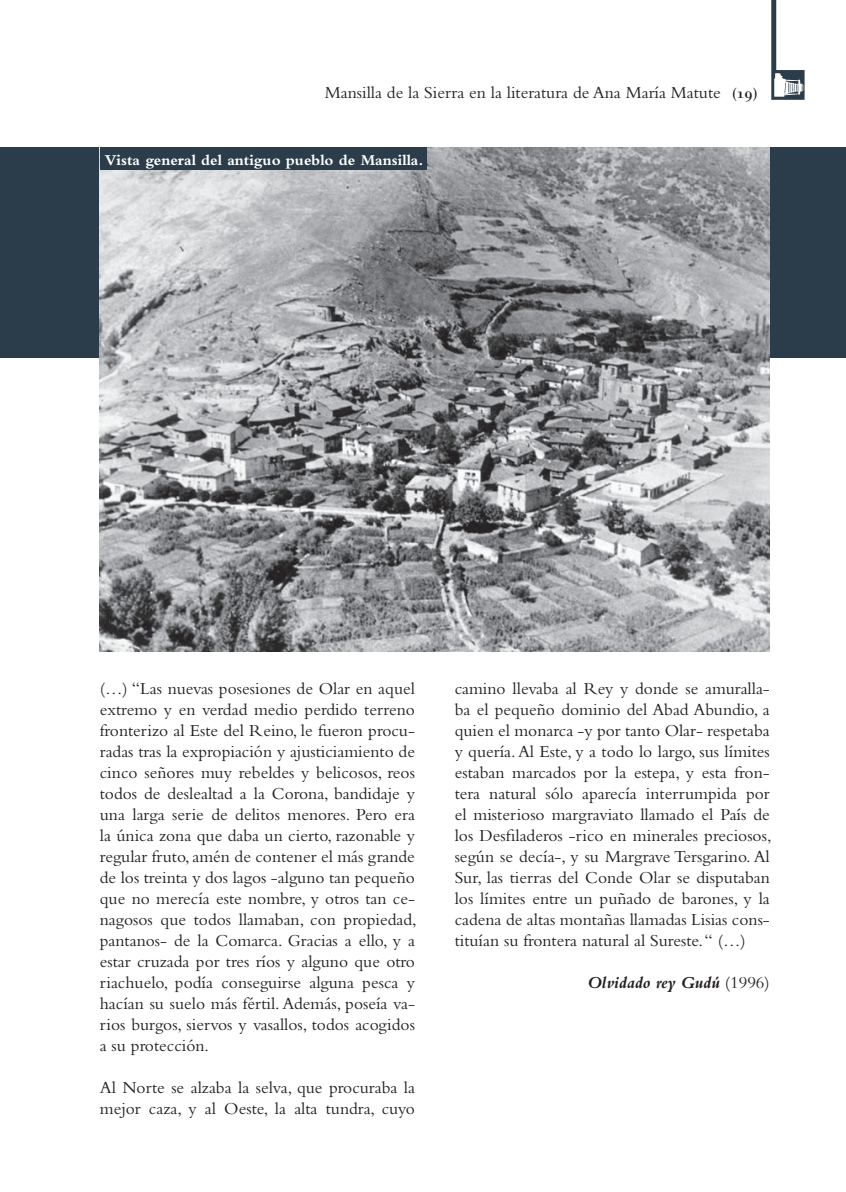
<style>
.page{position:relative;width:846px;height:1192px;background:#fff}
.page>*{position:absolute;margin:0;border:0;box-sizing:border-box;transform-origin:0 0}
.t1{font:17.5px/21px "Bembo";color:#231f20;text-align:justify}
.t2{font:italic 700 17.5px "Bembo";color:#231f20}
.t3{font:700 15.75px "Bembo";color:#fff}
.t4{font:15.75px "Katrina";color:#231f20}
.s1{font-weight:400;font-style:normal}
</style>
<div class="page">
<div style="left:0;top:148px;width:846px;height:210px;background:#2b3d4a"></div>
<svg style="left:771px;top:0;width:33px;height:100px"></svg>
<img style="left:100px;top:148px;width:669px;height:504px">
<div style="left:100px;top:148px;width:327px;height:22px;background:#2b3d4a"></div>
<p class="t1" style="left:325px;top:82px;width:397px">Mansilla de la Sierra en la literatura de Ana María Matute</p>
<p class="t4" style="left:732px;top:85px;width:26px">(19)</p>
<p class="t3" style="left:105px;top:151px;width:320px">Vista general del antiguo pueblo de Mansilla.</p>
<p class="t1" style="left:100px;top:677px;width:318px">(…) “Las nuevas posesiones de Olar en aquel extremo y en verdad medio perdido terreno fronterizo al Este del Reino, le fueron procu&shy;radas tras la expropiación y ajusticiamiento de cinco señores muy rebeldes y belicosos, reos todos de deslealtad a la Corona, bandidaje y una larga serie de delitos menores. Pero era la única zona que daba un cierto, razonable y regular fruto, amén de contener el más grande de los treinta y dos lagos -alguno tan pequeño que no merecía este nombre, y otros tan ce&shy;nagosos que todos llamaban, con propiedad, pantanos- de la Comarca. Gracias a ello, y a estar cruzada por tres ríos y alguno que otro riachuelo, podía conseguirse alguna pesca y hacían su suelo más fértil. Además, poseía va&shy;rios burgos, siervos y vasallos, todos acogidos a su protección.</p>
<p class="t1" style="left:100px;top:1076px;width:317px">Al Norte se alzaba la selva, que procuraba la mejor caza, y al Oeste, la alta tundra, cuyo</p>
<p class="t1" style="left:454px;top:677px;width:318px">camino llevaba al Rey y donde se amuralla&shy;ba el pequeño dominio del Abad Abundio, a quien el monarca -y por tanto Olar- respetaba y quería. Al Este, y a todo lo largo, sus límites estaban marcados por la estepa, y esta fron&shy;tera natural sólo aparecía interrumpida por el misterioso margraviato llamado el País de los Desfiladeros -rico en minerales preciosos, según se decía-, y su Margrave Tersgarino. Al Sur, las tierras del Conde Olar se disputaban los límites entre un puñado de barones, y la cadena de altas montañas llamadas Lisias cons&shy;tituían su frontera natural al Sureste. “ (…)</p>
<p class="t2" style="left:587px;top:972px;width:184px">Olvidado rey Gudú <span class="s1">(1996)</span></p>
</div>
